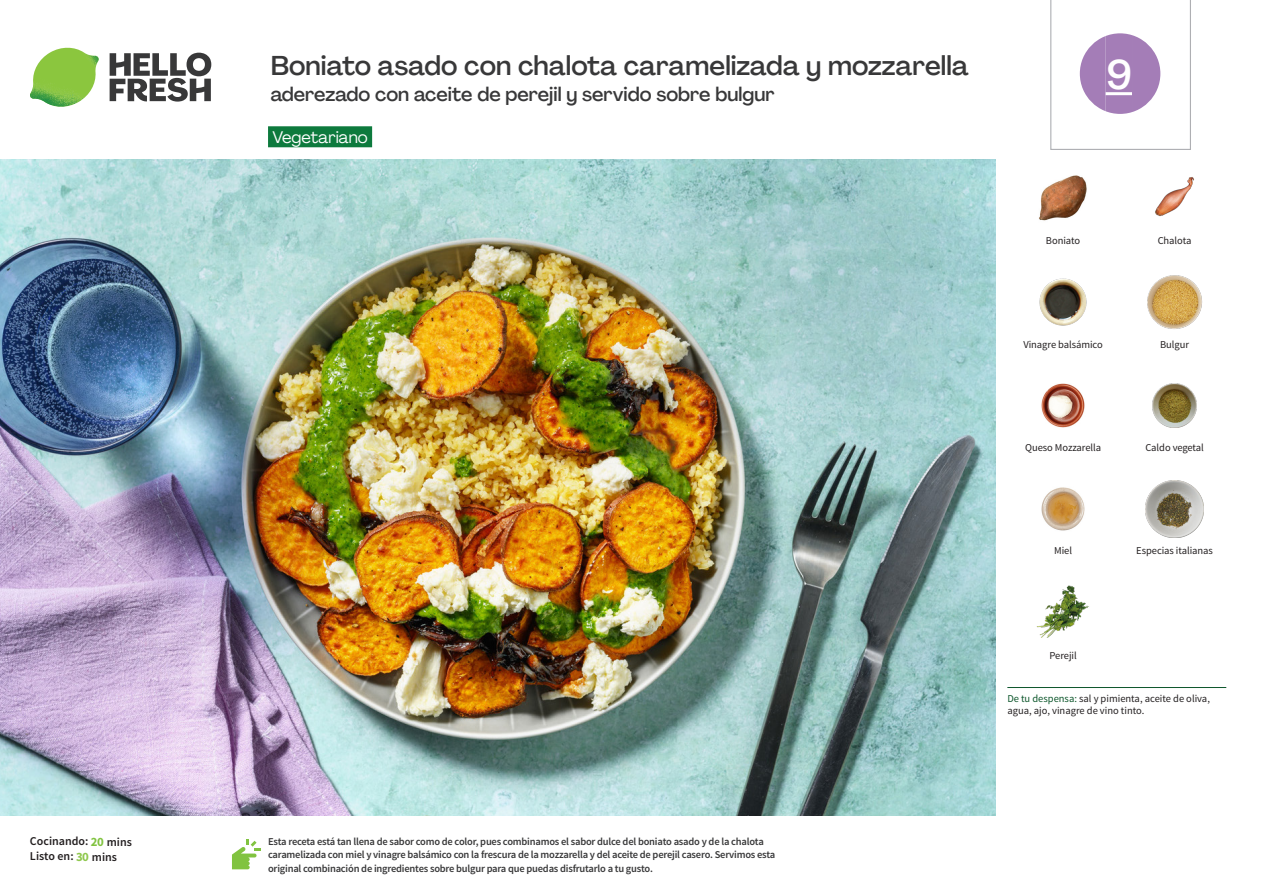
<style>
.page{position:relative;width:1263px;height:893px;background:#fff}
.page>*{position:absolute;margin:0;border:0;box-sizing:border-box;transform-origin:0 0}
._24_Recipe_Nr_Bag{font:500 40.5px "Agrandir";color:#fff}
._15_Titel_UK{font:500 27px "Agrandir";color:#383839}
._15_Titel_UK-2{font:500 19.5px "Agrandir";color:#383839}
._02_Box_Type{font:16.5px "Agrandir";color:#fff}
._04_Intro{font:600 12px "Source Sans Pro";color:#231f20}
._14_Allergene_Text_7pt{font:600 10.5px/13.5px "Source Sans Pro";letter-spacing:-.02em;color:#383839}
._18_FRONT_ingredients_UK{font:10.5px/12px "Source Sans Pro";letter-spacing:-.005em;color:#231f20}
.s1{font-weight:700;font-size:12.75px;color:#81c340}
.s2{font-weight:700;font-size:12.75px;color:#8fc84e}
.s3{color:#0e572c}
</style>
<div class="page">
<svg style="left:110px;top:53px;width:101px;height:49px"></svg>
<img style="left:30px;top:48px;width:69px;height:59px">
<div style="left:268px;top:126px;width:104px;height:21px;background:#0d7a3d"></div>
<img style="left:0;top:159px;width:995px;height:657px">
<hr style="left:1007px;top:687px;width:219px;height:1px;background:#0e572c">
<svg style="left:232px;top:839px;width:28px;height:30px"></svg>
<img style="left:1039px;top:175px;width:48px;height:46px">
<img style="left:1155px;top:177px;width:39px;height:39px">
<img style="left:1147px;top:275px;width:55px;height:54px">
<img style="left:1039px;top:278px;width:48px;height:48px">
<img style="left:1152px;top:383px;width:45px;height:45px">
<img style="left:1041px;top:383px;width:44px;height:45px">
<img style="left:1146px;top:481px;width:57px;height:56px">
<img style="left:1041px;top:487px;width:44px;height:44px">
<img style="left:1036px;top:585px;width:53px;height:53px">
<svg style="left:1050px;top:0;width:141px;height:150px"></svg>
<p class="_04_Intro" style="left:30px;top:833px;width:103px">Cocinando: <span class="s1">20</span> mins</p>
<p class="_04_Intro" style="left:30px;top:848px;width:89px">Listo en: <span class="s2">30</span> mins</p>
<p class="_15_Titel_UK" style="left:271px;top:49px;width:700px">Boniato asado con chalota caramelizada y mozzarella</p>
<p class="_15_Titel_UK-2" style="left:271px;top:82px;width:505px">aderezado con aceite de perejil y servido sobre bulgur</p>
<p class="_02_Box_Type" style="left:272px;top:127px;width:97px">Vegetariano</p>
<p class="_24_Recipe_Nr_Bag" style="left:1106px;top:50px;width:28px">9</p>
<p class="_18_FRONT_ingredients_UK" style="left:1046px;top:235px;width:36px">Boniato</p>
<p class="_18_FRONT_ingredients_UK" style="left:1158px;top:235px;width:35px">Chalota</p>
<p class="_18_FRONT_ingredients_UK" style="left:1023px;top:339px;width:81px">Vinagre balsámico</p>
<p class="_18_FRONT_ingredients_UK" style="left:1160px;top:339px;width:30px">Bulgur</p>
<p class="_18_FRONT_ingredients_UK" style="left:1025px;top:441px;width:78px">Queso Mozzarella</p>
<p class="_18_FRONT_ingredients_UK" style="left:1145px;top:441px;width:60px">Caldo vegetal</p>
<p class="_18_FRONT_ingredients_UK" style="left:1054px;top:545px;width:19px">Miel</p>
<p class="_18_FRONT_ingredients_UK" style="left:1136px;top:545px;width:78px">Especias italianas</p>
<p class="_18_FRONT_ingredients_UK" style="left:1049px;top:649px;width:29px">Perejil</p>
<p class="_18_FRONT_ingredients_UK" style="left:1007px;top:693px;width:204px"><span class="s3">De tu despensa:</span> sal y pimienta, aceite de oliva, agua, ajo, vinagre de vino tinto.</p>
<p class="_14_Allergene_Text_7pt" style="left:268px;top:835px;width:509px">Esta receta está tan llena de sabor como de color, pues combinamos el sabor dulce del boniato asado y de la chalota caramelizada con miel y vinagre balsámico con la frescura de la mozzarella y del aceite de perejil casero. Servimos esta original combinación de ingredientes sobre bulgur para que puedas disfrutarlo a tu gusto.</p>
</div>
